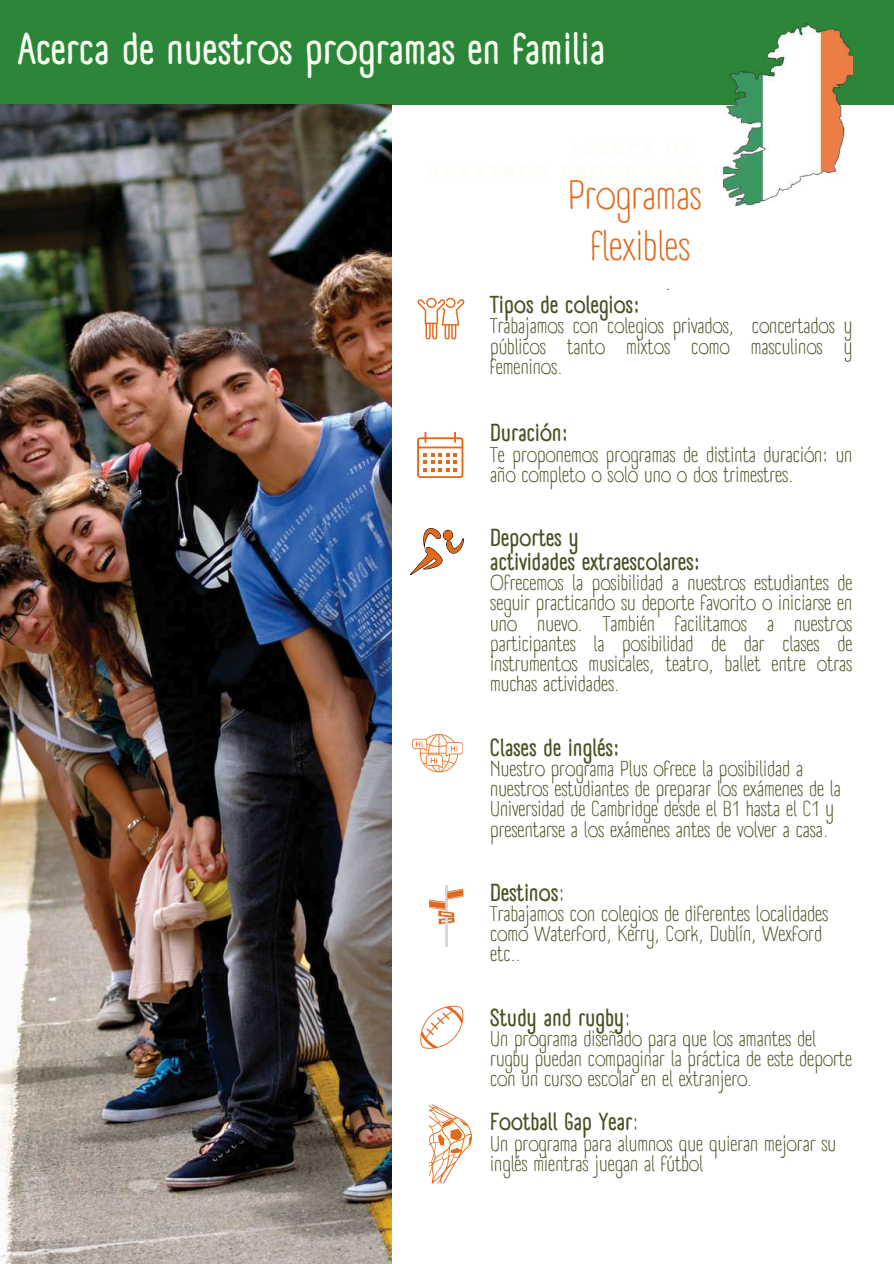
<style>
.page{position:relative;width:894px;height:1264px;background:#fff}
.page>*{position:absolute;margin:0;border:0;box-sizing:border-box;transform-origin:0 0}
.t1{font:700 43.5px "A Day Without Sun Text";color:#f9fdf1}
.t2{font:40.05px/50.7px "A Day Without Sun Text";color:#e2681a;text-align:center}
.t3{font:700 24px/23.7px "A Day Without Sun Text";color:#485224}
.t4{font:22.5px "A Day Without Sun Text";color:#485224}
.t5{font:21px/20.2px "A Day Without Sun Text";color:#485224}
.s1{font-weight:400}
</style>
<div class="page">
<div style="left:0;top:0;width:893px;height:104px;background:#2b8639"></div>
<svg style="left:417px;top:298px;width:47px;height:41px"></svg>
<svg style="left:417px;top:432px;width:46px;height:46px"></svg>
<svg style="left:410px;top:528px;width:53px;height:46px"></svg>
<svg style="left:412px;top:734px;width:51px;height:38px"></svg>
<hr style="left:445px;top:884px;width:2px;height:62px;background:#d9d4e2">
<svg style="left:429px;top:888px;width:34px;height:36px"></svg>
<svg style="left:420px;top:1005px;width:43px;height:44px"></svg>
<img style="left:722px;top:24px;width:130px;height:181px">
<img style="left:0;top:104px;width:392px;height:1159px">
<svg style="left:429px;top:1104px;width:43px;height:79px"></svg>
<h1 class="t1" style="left:18px;top:23px;width:588px">Acerca de nuestros programas en familia</h1>
<h2 class="t2" style="left:568px;top:170px;width:135px">Programas flexibles</h2>
<p class="t4" style="left:665px;top:268px;width:7px">.</p>
<p class="t3" style="left:490px;top:293px;width:151px">Tipos de colegios:</p>
<p class="t5" style="left:490px;top:316px;width:363px;text-align:justify">Trabajamos con colegios privados, concertados y públicos tanto mixtos como masculinos y femeninos.</p>
<p class="t3" style="left:490px;top:421px;width:80px">Duración:</p>
<p class="t5" style="left:490px;top:444px;width:363px">Te proponemos programas de distinta duración: un año completo o solo uno o dos trimestres.</p>
<p class="t3" style="left:490px;top:526px;width:212px">Deportes y<br>actividades extraescolares:</p>
<p class="t5" style="left:490px;top:572px;width:363px;text-align:justify">Ofrecemos la posibilidad a nuestros estudiantes de seguir practicando su deporte favorito o iniciarse en uno nuevo. También facilitamos a nuestros participantes la posibilidad de dar clases de instrumentos musicales, teatro, ballet entre otras muchas actividades.</p>
<p class="t3" style="left:490px;top:735px;width:131px">Clases de inglés:</p>
<p class="t5" style="left:490px;top:758px;width:352px">Nuestro programa Plus ofrece la posibilidad a nuestros estudiantes de preparar los exámenes de la Universidad de Cambridge desde el B1 hasta el C1 y presentarse a los exámenes antes de volver a casa.</p>
<p class="t3" style="left:490px;top:880px;width:76px">Destinos<span class="s1">:</span></p>
<p class="t5" style="left:490px;top:903px;width:339px">Trabajamos con colegios de diferentes localidades como Waterford, Kerry, Cork, Dublín, Wexford etc..</p>
<p class="t3" style="left:490px;top:1005px;width:142px">Study and rugby<span class="s1">:</span></p>
<p class="t5" style="left:490px;top:1028px;width:363px">Un programa diseñado para que los amantes del rugby puedan compaginar la práctica de este deporte con un curso escolar en el extranjero.</p>
<p class="t3" style="left:490px;top:1110px;width:150px">Football Gap Year<span class="s1">:</span></p>
<p class="t5" style="left:490px;top:1133px;width:347px">Un programa para alumnos que quieran mejorar su inglés mientras juegan al fútbol</p>
</div>
